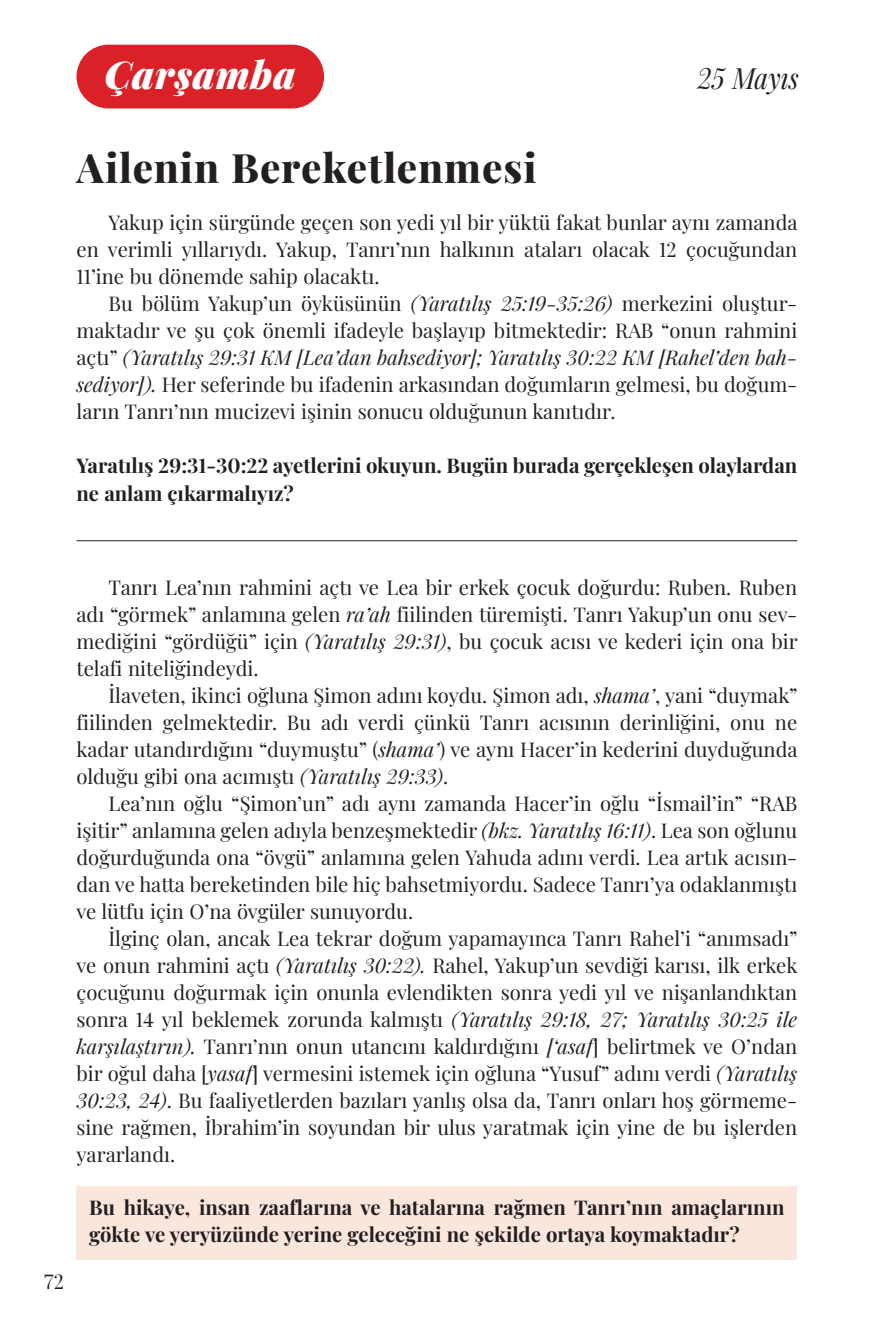
<style>
.page{position:relative;width:893px;height:1340px;background:#fff}
.page>*{position:absolute;margin:0;border:0;box-sizing:border-box;transform-origin:0 0}
.Day_Title{font:800 40.5px "Playfair Display";letter-spacing:.025em;color:#231f20}
.Days_of_the_week{font:italic 900 38.25px "Playfair Display";letter-spacing:.02em;color:#fff}
.Lesson_Dates{font:italic 29.25px "Playfair Display";color:#231f20;scale:.9 1}
.Body_Text_TR{font:20.25px/27px "Playfair Display";color:#231f20;text-align:justify}
.Question_w_Color{font:700 20.25px/27px "Playfair Display";color:#231f20}
.Questions{font:700 20.25px/27px "Playfair Display";color:#231f20}
.s1{font-style:italic}
</style>
<div class="page">
<div style="left:77px;top:45px;width:247px;height:63px;background:#da2128;border-radius:32px"></div>
<hr style="left:77px;top:540px;width:720px;height:1px;background:#231f20">
<div style="left:77px;top:1186px;width:720px;height:73px;background:#fae6dc"></div>
<p class="Days_of_the_week" style="left:105px;top:45px;width:192px">Çarşamba</p>
<p class="Lesson_Dates" style="left:697px;top:55px;width:115px">25 Mayıs</p>
<p class="Day_Title" style="left:77px;top:136px;width:461px">Ailenin Bereketlenmesi</p>
<p class="Body_Text_TR" style="left:77px;top:207px;width:722px;text-indent:32px">Yakup için sürgünde geçen son yedi yıl bir yüktü fakat bunlar aynı zamanda en verimli yıllarıydı. Yakup, Tanrı’nın halkının ataları olacak 12 çocuğundan 11’ine bu dönemde sahip olacaktı.</p>
<p class="Body_Text_TR" style="left:77px;top:288px;width:722px;text-indent:32px">Bu bölüm Yakup’un öyküsünün <span class="s1">(Yaratılış 25:19-35:26)</span> merkezini oluştur&shy;maktadır ve şu çok önemli ifadeyle başlayıp bitmektedir: RAB “onun rahmini açtı” <span class="s1">(Yaratılış 29:31 KM [Lea’dan bahsediyor]; Yaratılış 30:22 KM [Rahel’den bah&shy;sediyor]).</span> Her seferinde bu ifadenin arkasından doğumların gelmesi, bu doğum&shy;ların Tanrı’nın mucizevi işinin sonucu olduğunun kanıtıdır.</p>
<p class="Questions" style="left:77px;top:450px;width:722px">Yaratılış 29:31-30:22 ayetlerini okuyun. Bugün burada gerçekleşen olaylardan ne anlam çıkarmalıyız?</p>
<p class="Body_Text_TR" style="left:44px;top:1266px;width:21px">72</p>
<p class="Body_Text_TR" style="left:77px;top:572px;width:723px;text-indent:32px">Tanrı Lea’nın rahmini açtı ve Lea bir erkek çocuk doğurdu: Ruben. Ruben adı “görmek” anlamına gelen <span class="s1">ra’ah</span> fiilinden türemişti. Tanrı Yakup’un onu sev&shy;mediğini “gördüğü” için <span class="s1">(Yaratılış 29:31)</span>, bu çocuk acısı ve kederi için ona bir telafi niteliğindeydi.</p>
<p class="Body_Text_TR" style="left:77px;top:680px;width:723px;text-indent:32px">İlaveten, ikinci oğluna Şimon adını koydu. Şimon adı, <span class="s1">shama’</span>, yani “duymak” fiilinden gelmektedir. Bu adı verdi çünkü Tanrı acısının derinliğini, onu ne kadar utandırdığını “duymuştu” (<span class="s1">shama’</span>) ve aynı Hacer’in kederini duyduğunda olduğu gibi ona acımıştı <span class="s1">(Yaratılış 29:33)</span>.</p>
<p class="Body_Text_TR" style="left:77px;top:788px;width:722px;text-indent:32px">Lea’nın oğlu “Şimon’un” adı aynı zamanda Hacer’in oğlu “İsmail’in” “RAB işitir” anlamına gelen adıyla benzeşmektedir <span class="s1">(bkz. Yaratılış 16:11)</span>. Lea son oğlunu doğurduğunda ona “övgü” anlamına gelen Yahuda adını verdi. Lea artık acısın&shy;dan ve hatta bereketinden bile hiç bahsetmiyordu. Sadece Tanrı’ya odaklanmıştı ve lütfu için O’na övgüler sunuyordu.</p>
<p class="Body_Text_TR" style="left:77px;top:923px;width:723px;text-indent:32px">İlginç olan, ancak Lea tekrar doğum yapamayınca Tanrı Rahel’i “anımsadı” ve onun rahmini açtı <span class="s1">(Yaratılış 30:22).</span> Rahel, Yakup’un sevdiği karısı, ilk erkek çocuğunu doğurmak için onunla evlendikten sonra yedi yıl ve nişanlandıktan sonra 14 yıl beklemek zorunda kalmıştı <span class="s1">(Yaratılış 29:18, 27; Yaratılış 30:25 ile karşılaştırın).</span> Tanrı’nın onun utancını kaldırdığını <span class="s1">[‘asaf</span>] belirtmek ve O’ndan bir oğul daha [<span class="s1">yasaf</span>] vermesini istemek için oğluna “Yusuf” adını verdi <span class="s1">(Yaratılış 30:23, 24)</span>. Bu faaliyetlerden bazıları yanlış olsa da, Tanrı onları hoş görmeme&shy;sine rağmen, İbrahim’in soyundan bir ulus yaratmak için yine de bu işlerden yararlandı.</p>
<p class="Question_w_Color" style="left:89px;top:1191px;width:697px">Bu hikaye, insan zaaflarına ve hatalarına rağmen Tanrı’nın amaçlarının gökte ve yeryüzünde yerine geleceğini ne şekilde ortaya koymaktadır?</p>
</div>
